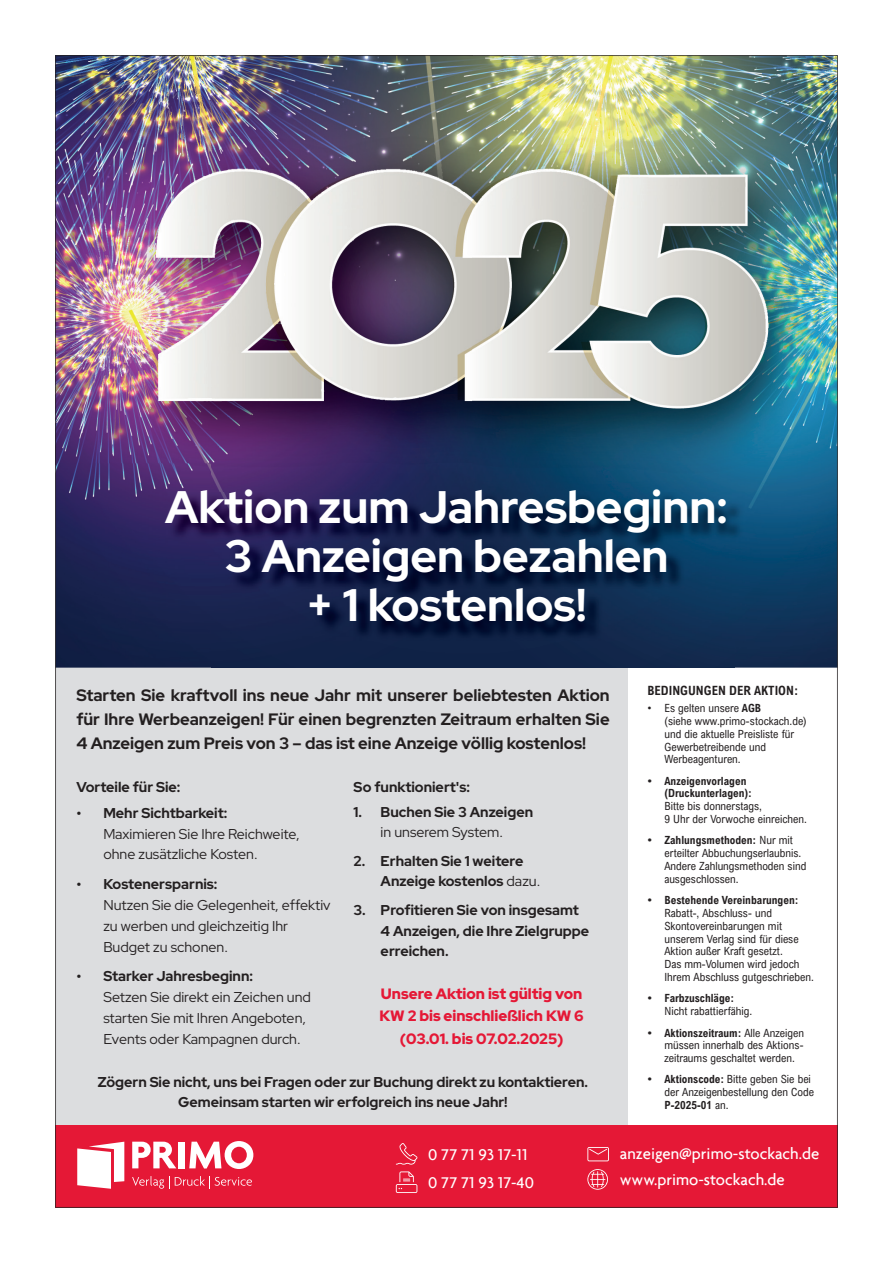
<style>
.page{position:relative;width:893px;height:1263px;background:#fff}
.page>*{position:absolute;margin:0;border:0;box-sizing:border-box;transform-origin:0 0}
.t1{font:700 45.6px/49.3px "Red Hat Display";color:#fff;text-align:center}
.t2{font:500 16.65px/28.3px "Agenda";color:#fff}
.t3{font:700 16.5px/24.2px "Red Hat Display";color:#231f20;text-align:justify}
.t4{font:900 15px/22.6px "Red Hat Display";color:#e51836;text-align:center}
.t5{font:700 14.25px/20.4px "Red Hat Display";color:#231f20}
.t6{font:14.25px/21px "Red Hat Display";color:#231f20}
.t7{font:700 12.75px "Arial Nova Cond";color:#231f20}
.t8{font:11.25px/12.8px "Arial Nova Cond";color:#231f20}
.t9{font:700 11.25px/12.8px "Arial Nova Cond";color:#231f20}
.s1{font-weight:400}
.s2{font-weight:700}
</style>
<div class="page">
<img style="left:55px;top:55px;width:783px;height:1153px">
<h1 class="t1" style="left:165px;top:482px;width:564px">Aktion zum Jahresbeginn:<br>3 Anzeigen bezahlen<br>+ 1 kostenlos!</h1>
<h3 class="t3" style="left:76px;top:683px;width:535px">Starten Sie kraftvoll ins neue Jahr mit unserer beliebtesten Aktion für Ihre Werbeanzeigen! Für einen begrenzten Zeitraum erhalten Sie 4 Anzeigen zum Preis von 3 – das ist eine Anzeige völlig kostenlos!</h3>
<p class="t5" style="left:76px;top:777px;width:106px">Vorteile für Sie:</p>
<p class="t5" style="left:76px;top:802px;width:153px">• Mehr Sichtbarkeit:</p>
<p class="t6" style="left:103px;top:823px;width:198px">Maximieren Sie Ihre Reichweite, ohne zusätzliche Kosten.</p>
<p class="t5" style="left:76px;top:873px;width:143px">• Kostenersparnis:</p>
<p class="t6" style="left:103px;top:894px;width:229px">Nutzen Sie die Gelegenheit, effektiv zu werben und gleichzeitig Ihr<br>Budget zu schonen.</p>
<p class="t5" style="left:76px;top:966px;width:178px">• Starker Jahresbeginn:</p>
<p class="t6" style="left:103px;top:986px;width:209px">Setzen Sie direkt ein Zeichen und starten Sie mit Ihren Angeboten,<br>Events oder Kampagnen durch.</p>
<p class="t5" style="left:354px;top:777px;width:118px">So funktioniert's:</p>
<p class="t5" style="left:354px;top:802px;width:181px">1. Buchen Sie 3 Anzeigen</p>
<p class="t6" style="left:381px;top:821px;width:124px">in unserem System.</p>
<p class="t5" style="left:381px;top:851px;width:161px;text-indent:-27px">2. Erhalten Sie 1 weitere<br>Anzeige kostenlos <span class="s1">dazu.</span></p>
<p class="t5" style="left:381px;top:900px;width:210px;text-indent:-27px">3. Profitieren Sie von insgesamt<br>4 Anzeigen, die Ihre Zielgruppe erreichen.</p>
<h3 class="t4" style="left:379px;top:982px;width:206px">Unsere Aktion ist gültig von<br>KW 2 bis einschließlich KW 6 (03.01. bis 07.02.2025)</h3>
<p class="t5" style="left:98px;top:1072px;width:492px;text-align:center">Zögern Sie nicht, uns bei Fragen oder zur Buchung direkt zu kontaktieren.<br>Gemeinsam starten wir erfolgreich ins neue Jahr!</p>
<p class="t7" style="left:647px;top:682px;width:152px">BEDINGUNGEN DER AKTION:</p>
<p class="t8" style="left:664px;top:701px;width:144px;text-indent:-17px">• Es gelten unsere <span class="s2">AGB<br></span>(siehe www.primo-stockach.de) und die aktuelle Preisliste für<br>Gewerbetreibende und<br>Werbeagenturen.</p>
<p class="t9" style="left:664px;top:774px;width:89px;text-indent:-17px">• Anzeigenvorlagen (Druckunterlagen):</p>
<p class="t8" style="left:664px;top:800px;width:144px">Bitte bis donnerstags,<br>9 Uhr der Vorwoche einreichen.</p>
<p class="t8" style="left:664px;top:834px;width:143px;text-indent:-17px"><span class="s2">• Zahlungsmethoden:</span> Nur mit erteilter Abbuchungserlaubnis.<br>Andere Zahlungsmethoden sind ausgeschlossen.</p>
<p class="t9" style="left:647px;top:893px;width:153px">• Bestehende Vereinbarungen:</p>
<p class="t8" style="left:664px;top:906px;width:151px">Rabatt-, Abschluss- und<br>Skontovereinbarungen mit unserem Verlag sind für diese<br>Aktion außer Kraft gesetzt.<br>Das mm-Volumen wird jedoch<br>Ihrem Abschluss gutgeschrieben.</p>
<p class="t9" style="left:647px;top:992px;width:88px">• Farbzuschläge:</p>
<p class="t8" style="left:664px;top:1005px;width:89px">Nicht rabattierfähig.</p>
<p class="t8" style="left:664px;top:1026px;width:141px;text-align:justify;text-indent:-17px"><span class="s2">• Aktionszeitraum:</span> Alle Anzeigen müssen innerhalb des Aktions&shy;zeitraums geschaltet werden.</p>
<p class="t8" style="left:664px;top:1073px;width:151px;text-indent:-17px"><span class="s2">• Aktionscode:</span> Bitte geben Sie bei der Anzeigenbestellung den Code<br><span class="s2">P-2025-01</span> an.</p>
<h2 class="t2" style="left:428px;top:1140px;width:107px">0 77 71 93 17-11<br>0 77 71 93 17-40</h2>
<h2 class="t2" style="left:620px;top:1140px;width:201px;line-height:26.5px">anzeigen@primo-stockach.de www.primo-stockach.de</h2>
</div>
